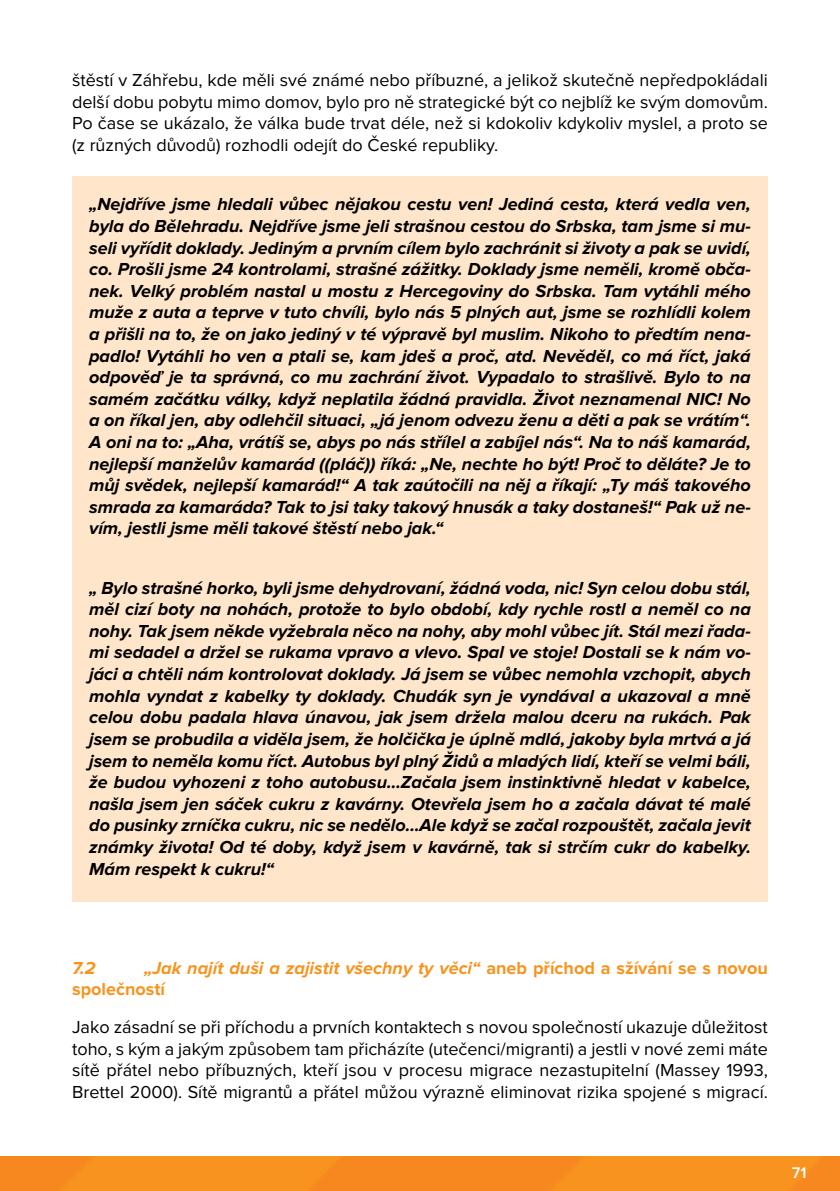
<style>
.page{position:relative;width:840px;height:1191px;background:#fff}
.page>*{position:absolute;margin:0;border:0;box-sizing:border-box;transform-origin:0 0}
.t1{font:italic 700 18px/21.6px "Proxima Nova";color:#000;text-align:justify}
.t2{font:18px/21.6px "Proxima Nova";color:#000;text-align:justify}
.t3{font:700 18px/21.6px "Proxima Nova";color:#f7941e}
.t4{font:italic 700 18px "Proxima Nova";color:#f7941e}
.t5{font:600 16px "Proxima Nova";color:#fff}
.s1{font-style:italic}
</style>
<div class="page">
<img style="left:0;top:1157px;width:839px;height:34px">
<div style="left:72px;top:176px;width:695px;height:725px;background:#ffe6ca"></div>
<p class="t2" style="left:72px;top:70px;width:697px">štěstí v Záhřebu, kde měli své známé nebo příbuzné, a jelikož skutečně nepředpokládali delší dobu pobytu mimo domov, bylo pro ně strategické být co nejblíž ke svým domovům.<br>Po čase se ukázalo, že válka bude trvat déle, než si kdokoliv kdykoliv myslel, a proto se (z různých důvodů) rozhodli odejít do České republiky.</p>
<p class="t1" style="left:89px;top:194px;width:663px">„Nejdříve jsme hledali vůbec nějakou cestu ven! Jediná cesta, která vedla ven, byla do Bělehradu. Nejdříve jsme jeli strašnou cestou do Srbska, tam jsme si mu&shy;seli vyřídit doklady. Jediným a prvním cílem bylo zachránit si životy a pak se uvidí, co. Prošli jsme 24 kontrolami, strašné zážitky. Doklady jsme neměli, kromě obča&shy;nek. Velký problém nastal u mostu z Hercegoviny do Srbska. Tam vytáhli mého muže z auta a teprve v tuto chvíli, bylo nás 5 plných aut, jsme se rozhlídli kolem a přišli na to, že on jako jediný v té výpravě byl muslim. Nikoho to předtím nena&shy;padlo! Vytáhli ho ven a ptali se, kam jdeš a proč, atd. Nevěděl, co má říct, jaká odpověď je ta správná, co mu zachrání život. Vypadalo to strašlivě. Bylo to na samém začátku války, když neplatila žádná pravidla. Život neznamenal NIC! No a on říkal jen, aby odlehčil situaci, „já jenom odvezu ženu a děti a pak se vrátím“.<br>A oni na to: „Aha, vrátíš se, abys po nás střílel a zabíjel nás“. Na to náš kamarád, nejlepší manželův kamarád ((pláč)) říká: „Ne, nechte ho být! Proč to děláte? Je to můj svědek, nejlepší kamarád!“ A tak zaútočili na něj a říkají: „Ty máš takového smrada za kamaráda? Tak to jsi taky takový hnusák a taky dostaneš!“ Pak už ne&shy;vím, jestli jsme měli takové štěstí nebo jak.“</p>
<p class="t1" style="left:89px;top:577px;width:663px">„ Bylo strašné horko, byli jsme dehydrovaní, žádná voda, nic! Syn celou dobu stál, měl cizí boty na nohách, protože to bylo období, kdy rychle rostl a neměl co na nohy. Tak jsem někde vyžebrala něco na nohy, aby mohl vůbec jít. Stál mezi řada&shy;mi sedadel a držel se rukama vpravo a vlevo. Spal ve stoje! Dostali se k nám vo&shy;jáci a chtěli nám kontrolovat doklady. Já jsem se vůbec nemohla vzchopit, abych mohla vyndat z kabelky ty doklady. Chudák syn je vyndával a ukazoval a mně celou dobu padala hlava únavou, jak jsem držela malou dceru na rukách. Pak jsem se probudila a viděla jsem, že holčička je úplně mdlá, jakoby byla mrtvá a já jsem to neměla komu říct. Autobus byl plný Židů a mladých lidí, kteří se velmi báli, že budou vyhozeni z toho autobusu…Začala jsem instinktivně hledat v kabelce, našla jsem jen sáček cukru z kavárny. Otevřela jsem ho a začala dávat té malé do pusinky zrníčka cukru, nic se nedělo…Ale když se začal rozpouštět, začala jevit známky života! Od té doby, když jsem v kavárně, tak si strčím cukr do kabelky.<br>Mám respekt k cukru!“</p>
<p class="t3" style="left:72px;top:957px;width:697px;text-indent:72px"><span class="s1">„Jak najít duši a zajistit všechny ty věci“</span> aneb příchod a sžívání se s novou společností</p>
<p class="t2" style="left:72px;top:1016px;width:697px">Jako zásadní se při příchodu a prvních kontaktech s novou společností ukazuje důležitost toho, s kým a jakým způsobem tam přicházíte (utečenci/migranti) a jestli v nové zemi máte sítě přátel nebo příbuzných, kteří jsou v procesu migrace nezastupitelní (Massey 1993, Brettel 2000). Sítě migrantů a přátel můžou výrazně eliminovat rizika spojené s migrací.</p>
<p class="t4" style="left:72px;top:957px;width:25px">7.2</p>
<p class="t5" style="left:791px;top:1163px;width:16px">71</p>
</div>
